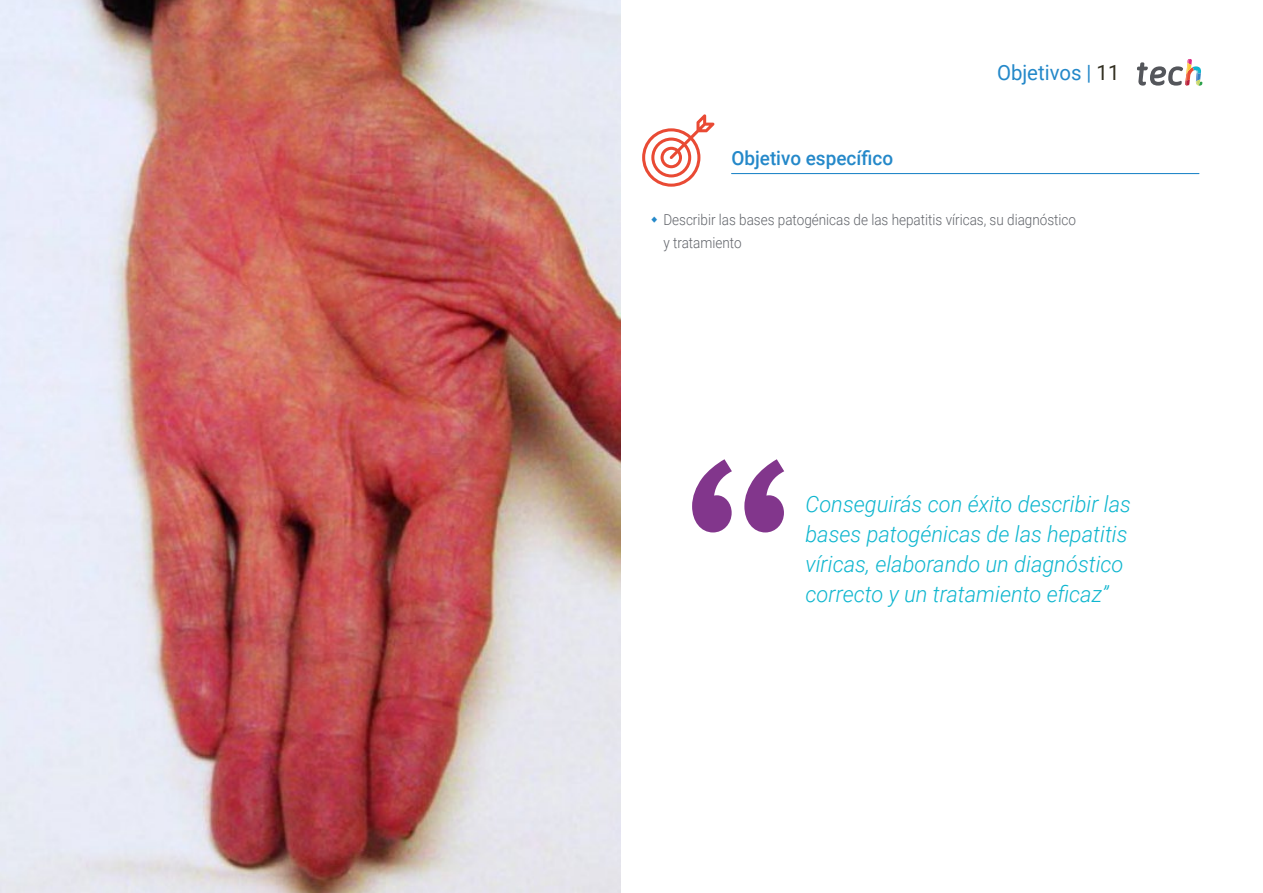
<style>
.page{position:relative;width:1263px;height:893px;background:#fff}
.page>*{position:absolute;margin:0;border:0;box-sizing:border-box;transform-origin:0 0}
.t1{font:italic 300 22.5px/30px "Roboto";color:#0fb6cf}
.t2{font:21px "Roboto";color:#2488c9}
.t3{font:500 19.5px "Roboto";color:#2488c9}
.t4{font:300 15px/22.5px "Roboto";color:#61646a;scale:.9 1}
.s1{color:#312e20}
</style>
<div class="page">
<svg style="left:1137px;top:59px;width:65px;height:27px"></svg>
<svg style="left:692px;top:459px;width:92px;height:73px"></svg>
<svg style="left:642px;top:114px;width:72px;height:73px"></svg>
<hr style="left:731px;top:173px;width:468px;height:1px;background:#2488c9">
<img style="left:0;top:0;width:621px;height:893px">
<p class="t3" style="left:731px;top:145px;width:163px">Objetivo específico</p>
<p class="t2" style="left:997px;top:57px;width:124px">Objetivos | <span class="s1">11</span></p>
<p class="t4" style="left:663px;top:208px;width:460px">Describir las bases patogénicas de las hepatitis víricas, su diagnóstico y tratamiento</p>
<p class="t1" style="left:805px;top:489px;width:327px">Conseguirás con éxito describir las bases patogénicas de las hepatitis víricas, elaborando un diagnóstico correcto y un tratamiento eficaz”</p>
</div>
